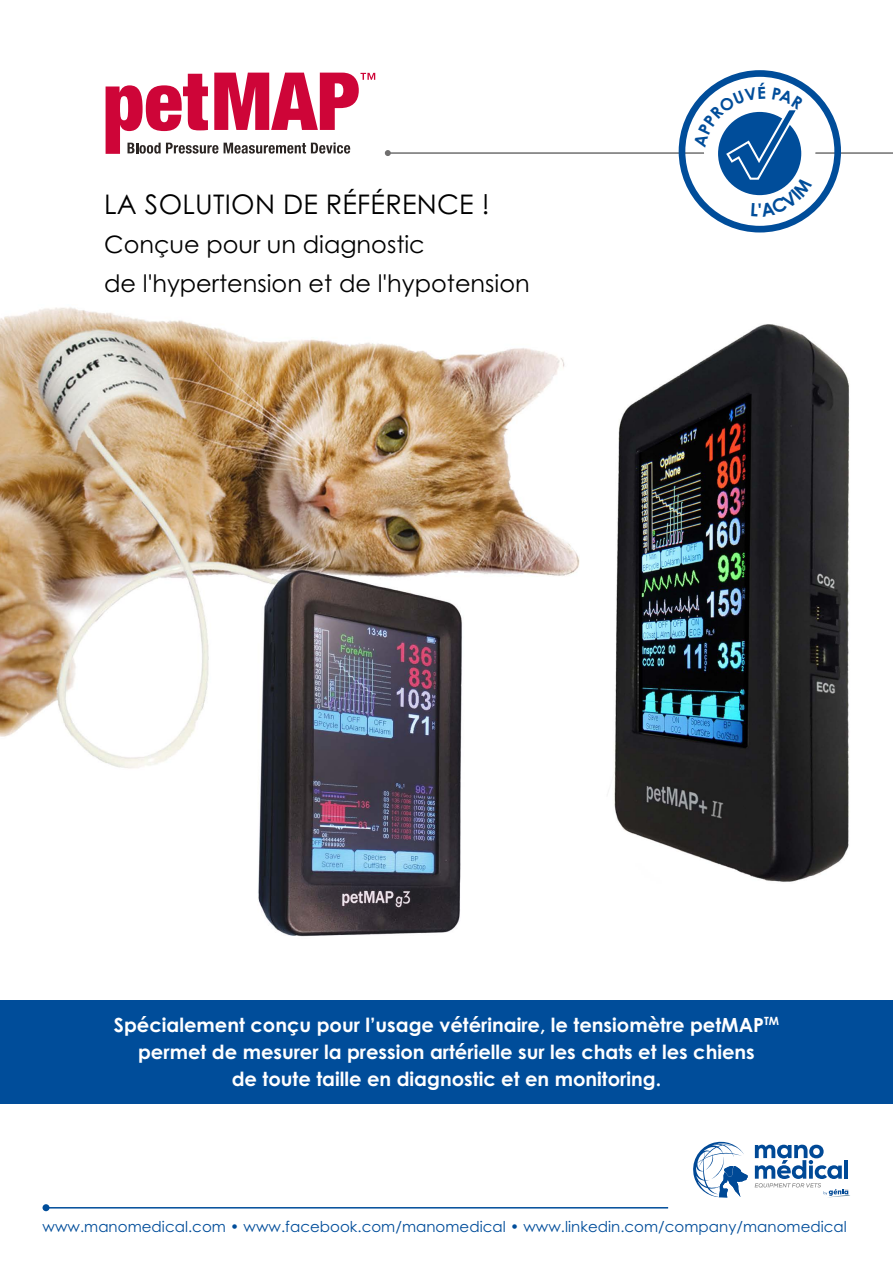
<style>
.page{position:relative;width:893px;height:1263px;background:#fff}
.page>*{position:absolute;margin:0;border:0;box-sizing:border-box;transform-origin:0 0}
.t1{font:900 71.7px "Poppins";color:#004d9a}
.t2{font:27px "Century Gothic Pro";letter-spacing:.01em;color:#000}
.t3{font:24px "Century Gothic Pro";color:#000}
.paragraphe{font:700 19.5px "Century Gothic Pro";color:#fff}
.t4{font:15px "Century Gothic Pro";letter-spacing:.005em;color:#004d9a}
</style>
<div class="page">
<svg style="left:106px;top:73px;width:269px;height:81px"></svg>
<hr style="left:45px;top:1207px;width:623px;height:1px;background:#004d9a">
<div style="left:43px;top:1204px;width:7px;height:7px;background:#004d9a;border-radius:50%"></div>
<svg style="left:693px;top:1142px;width:55px;height:55px"></svg>
<svg style="left:755px;top:1144px;width:95px;height:53px"></svg>
<hr style="left:388px;top:152px;width:505px;height:2px;background:#706f6f">
<svg style="left:385px;top:150px;width:6px;height:6px"></svg>
<img style="left:0;top:307px;width:580px;height:630px">
<div style="left:0;top:1000px;width:893px;height:103px;background:#004d9a"></div>
<img style="left:614px;top:324px;width:236px;height:558px">
<div style="left:704px;top:94px;width:111px;height:112px;border:29px solid #fff;border-radius:50%"></div>
<div style="left:718px;top:112px;width:83px;height:83px;background:#004d9a;border-radius:50%"></div>
<div style="left:679px;top:70px;width:162px;height:162px;border:7px solid #004d9a;border-radius:50%"></div>
<svg style="left:694px;top:82px;width:71px;height:66px"></svg>
<svg style="left:772px;top:87px;width:32px;height:23px"></svg>
<svg style="left:751px;top:177px;width:61px;height:40px"></svg>
<p class="t2" style="left:104px;top:188px;width:387px">LA SOLUTION DE RÉFÉRENCE !</p>
<p class="t3" style="left:104px;top:230px;width:322px">Conçue pour un diagnostic</p>
<p class="t3" style="left:104px;top:269px;width:427px">de l'hypertension et de l'hypotension</p>
<p class="t1" style="left:726px;top:104px;width:75px">√</p>
<p class="paragraphe" style="left:114px;top:1012px;width:667px">Spécialement conçu pour l’usage vétérinaire, le tensiomètre petMAP<sup>TM</sup></p>
<p class="paragraphe" style="left:138px;top:1039px;width:618px">permet de mesurer la pression artérielle sur les chats et les chiens</p>
<p class="paragraphe" style="left:232px;top:1066px;width:431px">de toute taille en diagnostic et en monitoring.</p>
<p class="t4" style="left:43px;top:1217px;width:806px">www.manomedical.com • www.facebook.com/manomedical • www.linkedin.com/company/manomedical</p>
</div>
